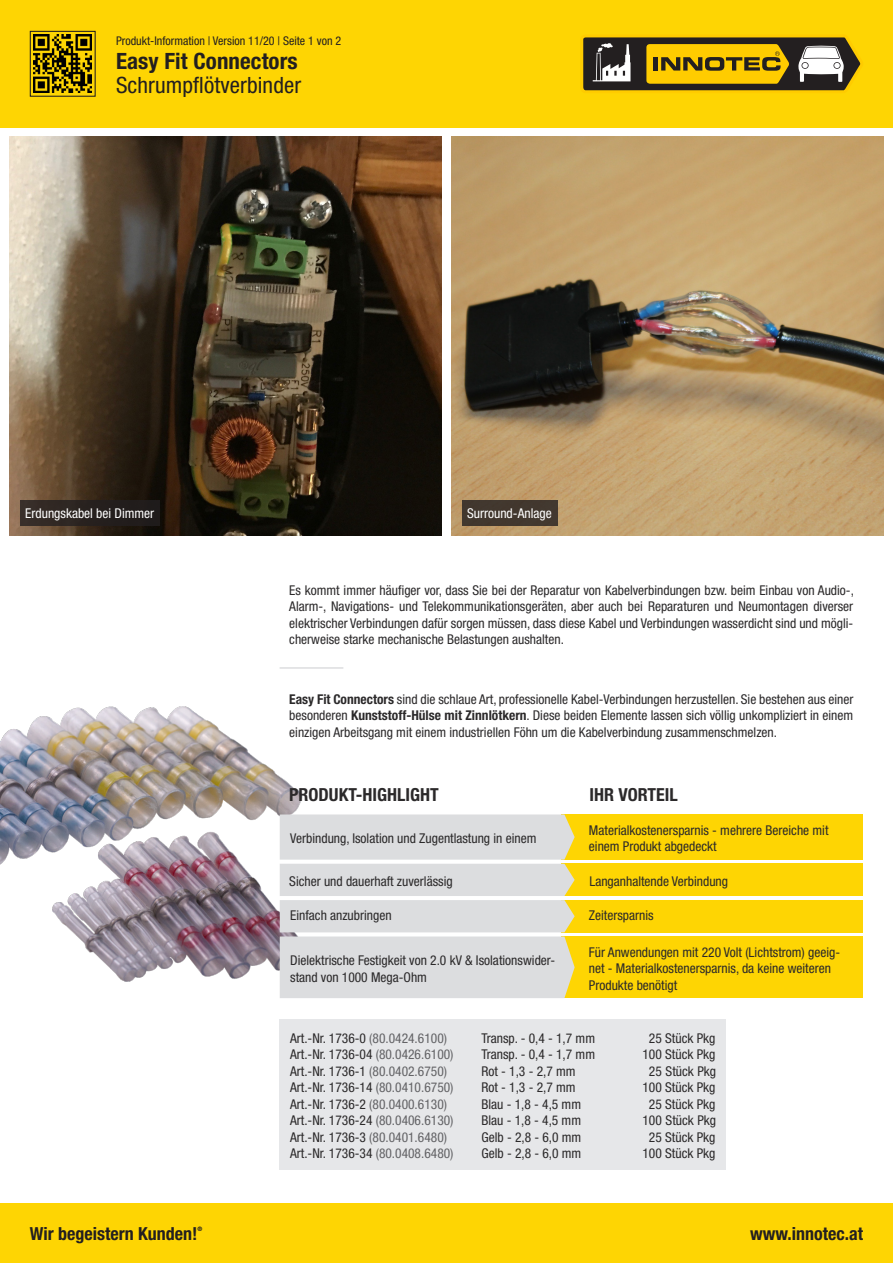
<style>
.page{position:relative;width:893px;height:1263px;background:#fff}
.page>*{position:absolute;margin:0;border:0;box-sizing:border-box;transform-origin:0 0}
.t1{font:condensed 22.5px "Helvetica Neue";letter-spacing:.005em;color:#231f20}
.t2{font:700 condensed 22.5px "Helvetica Neue";letter-spacing:.005em;color:#231f20}
.t3{font:700 condensed 18px "Helvetica Neue";color:#231f20}
.t4{font:700 condensed 18px "Helvetica Neue";color:#2b292a}
.t5{font:condensed 13.5px/16.5px "Helvetica Neue";color:#2b292a}
.t6{font:condensed 13.5px "Helvetica Neue";color:#fff}
.t7{font:condensed 12px "Helvetica Neue";color:#231f20}
.t8{font:700 condensed 6.15px "Helvetica Neue";color:#231f20}
.s1{font-weight:700}
.s2{color:#636366}
</style>
<div class="page">
<div style="left:0;top:0;width:893px;height:128px;background:#fed503"></div>
<svg style="left:583px;top:37px;width:278px;height:54px"></svg>
<div style="left:30px;top:31px;width:66px;height:66px;border:1px solid #231f20"></div>
<img style="left:34px;top:35px;width:58px;height:58px">
<img style="left:0;top:706px;width:303px;height:276px">
<div style="left:561px;top:864px;width:302px;height:32px;background:#fed503"></div>
<div style="left:280px;top:1019px;width:446px;height:150px;background:#e6e7e9"></div>
<img style="left:9px;top:137px;width:433px;height:399px">
<img style="left:451px;top:137px;width:433px;height:399px">
<div style="left:561px;top:814px;width:302px;height:46px;background:#fed503"></div>
<div style="left:561px;top:936px;width:302px;height:62px;background:#fed503"></div>
<div style="left:20px;top:500px;width:140px;height:25px;background:#231f20"></div>
<div style="left:462px;top:500px;width:95px;height:25px;background:#42382f"></div>
<div style="left:0;top:1203px;width:893px;height:60px;background:#fed503"></div>
<hr style="left:280px;top:667px;width:63px;height:2px;background:#dcdddf">
<div style="left:561px;top:900px;width:302px;height:32px;background:#fed503"></div>
<svg style="left:280px;top:814px;width:295px;height:184px;background:#dedfdd"></svg>
<p class="t7" style="left:116px;top:34px;width:227px">Produkt-Information | Version 11/20 | Seite 1 von 2</p>
<h1 class="t2" style="left:116px;top:48px;width:183px">Easy Fit Connectors</h1>
<h1 class="t1" style="left:116px;top:72px;width:187px">Schrumpflötverbinder</h1>
<p class="t6" style="left:25px;top:505px;width:130px">Erdungskabel bei Dimmer</p>
<p class="t6" style="left:467px;top:505px;width:86px">Surround-Anlage</p>
<p class="t5" style="left:289px;top:582px;width:566px;text-align:justify">Es kommt immer häufiger vor, dass Sie bei der Reparatur von Kabelverbindungen bzw. beim Einbau von Audio-, Alarm-, Navigations- und Telekommunikationsgeräten, aber auch bei Reparaturen und Neumontagen diverser elektrischer Verbindungen dafür sorgen müssen, dass diese Kabel und Verbindungen wasserdicht sind und mögli&shy;cherweise starke mechanische Belastungen aushalten.</p>
<p class="t5" style="left:289px;top:691px;width:566px;text-align:justify"><span class="s1">Easy Fit Connectors</span> sind die schlaue Art, professionelle Kabel-Verbindungen herzustellen. Sie bestehen aus einer besonderen <span class="s1">Kunststoff-Hülse mit Zinnlötkern</span>. Diese beiden Elemente lassen sich völlig unkompliziert in einem einzigen Arbeitsgang mit einem industriellen Föhn um die Kabelverbindung zusammenschmelzen.</p>
<h2 class="t4" style="left:289px;top:784px;width:151px">PRODUKT-HIGHLIGHT</h2>
<h2 class="t4" style="left:589px;top:784px;width:90px">IHR VORTEIL</h2>
<p class="t5" style="left:290px;top:830px;width:248px">Verbindung, Isolation und Zugentlastung in einem</p>
<p class="t5" style="left:589px;top:822px;width:241px">Materialkostenersparnis - mehrere Bereiche mit einem Produkt abgedeckt</p>
<p class="t5" style="left:289px;top:873px;width:165px">Sicher und dauerhaft zuverlässig</p>
<p class="t5" style="left:589px;top:873px;width:140px">Langanhaltende Verbindung</p>
<p class="t5" style="left:290px;top:907px;width:103px">Einfach anzubringen</p>
<p class="t5" style="left:589px;top:907px;width:66px">Zeitersparnis</p>
<p class="t5" style="left:290px;top:952px;width:266px">Dielektrische Festigkeit von 2.0 kV &amp; Isolationswider&shy;stand von 1000 Mega-Ohm</p>
<p class="t5" style="left:589px;top:944px;width:253px">Für Anwendungen mit 220 Volt (Lichtstrom) geeig&shy;net - Materialkostenersparnis, da keine weiteren<br>Produkte benötigt</p>
<p class="t5" style="left:290px;top:1029px;width:158px">Art.-Nr. 1736-0 <span class="s2">(80.0424.6100)</span></p>
<p class="t5" style="left:481px;top:1029px;width:115px">Transp. - 0,4 - 1,7 mm</p>
<p class="t5" style="left:649px;top:1029px;width:68px">25 Stück Pkg</p>
<p class="t5" style="left:290px;top:1046px;width:165px">Art.-Nr. 1736-04 <span class="s2">(80.0426.6100)</span></p>
<p class="t5" style="left:481px;top:1046px;width:115px">Transp. - 0,4 - 1,7 mm</p>
<p class="t5" style="left:642px;top:1046px;width:74px">100 Stück Pkg</p>
<p class="t5" style="left:290px;top:1062px;width:158px">Art.-Nr. 1736-1 <span class="s2">(80.0402.6750)</span></p>
<p class="t5" style="left:481px;top:1062px;width:96px">Rot - 1,3 - 2,7 mm</p>
<p class="t5" style="left:649px;top:1062px;width:69px">25 Stück Pkg</p>
<p class="t5" style="left:290px;top:1079px;width:165px">Art.-Nr. 1736-14 <span class="s2">(80.0410.6750)</span></p>
<p class="t5" style="left:481px;top:1079px;width:96px">Rot - 1,3 - 2,7 mm</p>
<p class="t5" style="left:642px;top:1079px;width:74px">100 Stück Pkg</p>
<p class="t5" style="left:290px;top:1095px;width:158px">Art.-Nr. 1736-2 <span class="s2">(80.0400.6130)</span></p>
<p class="t5" style="left:481px;top:1095px;width:101px">Blau - 1,8 - 4,5 mm</p>
<p class="t5" style="left:649px;top:1095px;width:68px">25 Stück Pkg</p>
<p class="t5" style="left:290px;top:1112px;width:165px">Art.-Nr. 1736-24 <span class="s2">(80.0406.6130)</span></p>
<p class="t5" style="left:481px;top:1112px;width:101px">Blau - 1,8 - 4,5 mm</p>
<p class="t5" style="left:642px;top:1112px;width:75px">100 Stück Pkg</p>
<p class="t5" style="left:290px;top:1128px;width:158px">Art.-Nr. 1736-3 <span class="s2">(80.0401.6480)</span></p>
<p class="t5" style="left:481px;top:1128px;width:101px">Gelb - 2,8 - 6,0 mm</p>
<p class="t5" style="left:649px;top:1128px;width:68px">25 Stück Pkg</p>
<p class="t5" style="left:290px;top:1145px;width:165px">Art.-Nr. 1736-34 <span class="s2">(80.0408.6480)</span></p>
<p class="t5" style="left:481px;top:1145px;width:101px">Gelb - 2,8 - 6,0 mm</p>
<p class="t5" style="left:642px;top:1145px;width:74px">100 Stück Pkg</p>
<p class="t8" style="left:197px;top:1225px;width:6px">®</p>
<h2 class="t3" style="left:30px;top:1223px;width:169px">Wir begeistern Kunden!</h2>
<h2 class="t3" style="left:750px;top:1223px;width:114px">www.innotec.at</h2>
</div>
